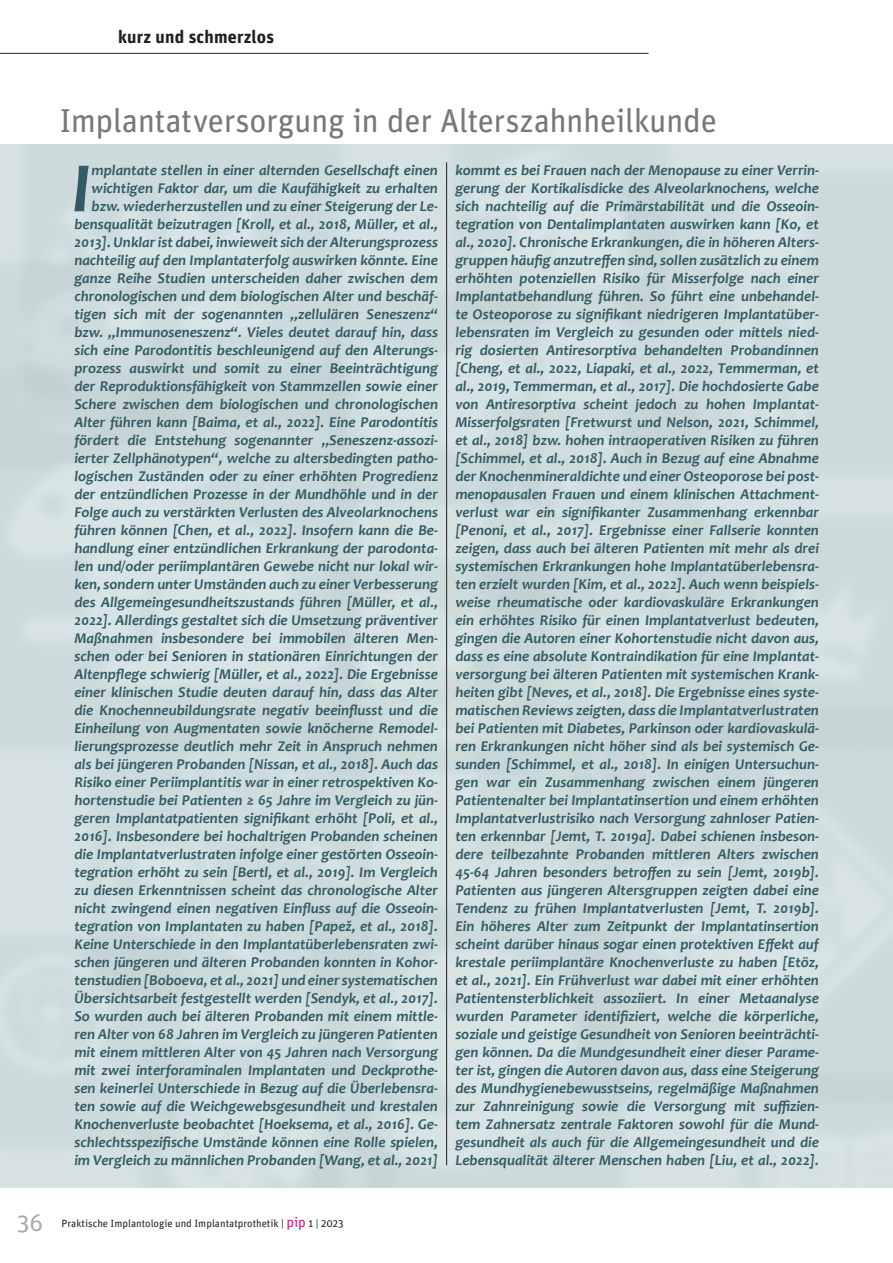
<style>
.page{position:relative;width:893px;height:1263px;background:#fff}
.page>*{position:absolute;margin:0;border:0;box-sizing:border-box;transform-origin:0 0}
.t1{font:italic 700 71.7px "Candara";color:#345b65}
.t2{font:33px "Unit OT";letter-spacing:-.01em;color:#76787b}
.t3{font:24px "Unit OT";color:#a8a9ad}
.t4{font:700 18px "Unit OT";letter-spacing:.01em;color:#231f20}
.t5{font:italic 700 15px/18px "Candara";color:#345b65;text-align:right}
.t6{font:10.5px "Unit OT";color:#231f20}
.s1{font-size:14.25px;color:#ed028c}
</style>
<div class="page">
<hr style="left:446px;top:162px;width:1px;height:1003px;background:#231f20">
<hr style="left:0;top:53px;width:648px;height:1px;background:#231f20">
<p class="t4" style="left:118px;top:26px;width:158px">kurz und schmerzlos</p>
<h2 class="t2" style="left:60px;top:101px;width:659px">Implantatversorgung in der Alterszahnheilkunde</h2>
<p class="t5" style="left:74px;top:161px;width:365px">mplantate stellen in einer alternden Gesellschaft einen wichtigen Faktor dar, um die Kaufähigkeit zu erhalten bzw. wiederherzustellen und zu einer Steigerung der Le&shy;bensqualität beizutragen [Kroll, et al., 2018, Müller, et al., 2013]. Unklar ist dabei, inwieweit sich der Alterungsprozess nachteilig auf den Implantaterfolg auswirken könnte. Eine ganze Reihe Studien unterscheiden daher zwischen dem chronologischen und dem biologischen Alter und beschäf&shy;tigen sich mit der sogenannten „zellulären Seneszenz“ bzw. „Immunoseneszenz“. Vieles deutet darauf hin, dass sich eine Parodontitis beschleunigend auf den Alterungs&shy;prozess auswirkt und somit zu einer Beeinträchtigung der Reproduktionsfähigkeit von Stammzellen sowie einer Schere zwischen dem biologischen und chronologischen Alter führen kann [Baima, et al., 2022]. Eine Parodontitis fördert die Entstehung sogenannter „Seneszenz-assozi&shy;ierter Zellphänotypen“, welche zu altersbedingten patho&shy;logischen Zuständen oder zu einer erhöhten Progredienz der entzündlichen Prozesse in der Mundhöhle und in der Folge auch zu verstärkten Verlusten des Alveolarknochens führen können [Chen, et al., 2022]. Insofern kann die Be&shy;handlung einer entzündlichen Erkrankung der parodonta&shy;len und/oder periimplantären Gewebe nicht nur lokal wir&shy;ken, sondern unter Umständen auch zu einer Verbesserung des Allgemeingesundheitszustands führen [Müller, et al., 2022]. Allerdings gestaltet sich die Umsetzung präventiver Maßnahmen insbesondere bei immobilen älteren Men&shy;schen oder bei Senioren in stationären Einrichtungen der Altenpflege schwierig [Müller, et al., 2022]. Die Ergebnisse einer klinischen Studie deuten darauf hin, dass das Alter die Knochenneubildungsrate negativ beeinflusst und die Einheilung von Augmentaten sowie knöcherne Remodel&shy;lierungsprozesse deutlich mehr Zeit in Anspruch nehmen als bei jüngeren Probanden [Nissan, et al., 2018]. Auch das Risiko einer Periimplantitis war in einer retrospektiven Ko&shy;hortenstudie bei Patienten ≥ 65 Jahre im Vergleich zu jün&shy;geren Implantatpatienten signifikant erhöht [Poli, et al., 2016]. Insbesondere bei hochaltrigen Probanden scheinen die Implantatverlustraten infolge einer gestörten Osseoin&shy;tegration erhöht zu sein [Bertl, et al., 2019]. Im Vergleich zu diesen Erkenntnissen scheint das chronologische Alter nicht zwingend einen negativen Einfluss auf die Osseoin&shy;tegration von Implantaten zu haben [Papež, et al., 2018].<br>Keine Unterschiede in den Implantatüberlebensraten zwi&shy;schen jüngeren und älteren Probanden konnten in Kohor&shy;tenstudien [Boboeva, et al., 2021] und einer systematischen Übersichtsarbeit festgestellt werden [Sendyk, et al., 2017].<br>So wurden auch bei älteren Probanden mit einem mittle&shy;ren Alter von 68 Jahren im Vergleich zu jüngeren Patienten mit einem mittleren Alter von 45 Jahren nach Versorgung mit zwei interforaminalen Implantaten und Deckprothe&shy;sen keinerlei Unterschiede in Bezug auf die Überlebensra&shy;ten sowie auf die Weichgewebsgesundheit und krestalen Knochenverluste beobachtet [Hoeksema, et al., 2016]. Ge&shy;schlechtsspezifische Umstände können eine Rolle spielen, im Vergleich zu männlichen Probanden [Wang, et al., 2021]</p>
<p class="t5" style="left:455px;top:161px;width:365px;text-align:justify">kommt es bei Frauen nach der Menopause zu einer Verrin&shy;gerung der Kortikalisdicke des Alveolarknochens, welche sich nachteilig auf die Primärstabilität und die Osseoin&shy;tegration von Dentalimplantaten auswirken kann [Ko, et al., 2020]. Chronische Erkrankungen, die in höheren Alters&shy;gruppen häufig anzutreffen sind, sollen zusätzlich zu einem erhöhten potenziellen Risiko für Misserfolge nach einer Implantatbehandlung führen. So führt eine unbehandel&shy;te Osteoporose zu signifikant niedrigeren Implantatüber&shy;lebensraten im Vergleich zu gesunden oder mittels nied&shy;rig dosierten Antiresorptiva behandelten Probandinnen [Cheng, et al., 2022, Liapaki, et al., 2022, Temmerman, et al., 2019, Temmerman, et al., 2017]. Die hochdosierte Gabe von Antiresorptiva scheint jedoch zu hohen Implantat-Misserfolgsraten [Fretwurst und Nelson, 2021, Schimmel, et al., 2018] bzw. hohen intraoperativen Risiken zu führen [Schimmel, et al., 2018]. Auch in Bezug auf eine Abnahme der Knochenmineraldichte und einer Osteoporose bei post&shy;menopausalen Frauen und einem klinischen Attachment&shy;verlust war ein signifikanter Zusammenhang erkennbar [Penoni, et al., 2017]. Ergebnisse einer Fallserie konnten zeigen, dass auch bei älteren Patienten mit mehr als drei systemischen Erkrankungen hohe Implantatüberlebensra&shy;ten erzielt wurden [Kim, et al., 2022]. Auch wenn beispiels&shy;weise rheumatische oder kardiovaskuläre Erkrankungen ein erhöhtes Risiko für einen Implantatverlust bedeuten, gingen die Autoren einer Kohortenstudie nicht davon aus, dass es eine absolute Kontraindikation für eine Implantat&shy;versorgung bei älteren Patienten mit systemischen Krank&shy;heiten gibt [Neves, et al., 2018]. Die Ergebnisse eines syste&shy;matischen Reviews zeigten, dass die Implantatverlustraten bei Patienten mit Diabetes, Parkinson oder kardiovaskulä&shy;ren Erkrankungen nicht höher sind als bei systemisch Ge&shy;sunden [Schimmel, et al., 2018]. In einigen Untersuchun&shy;gen war ein Zusammenhang zwischen einem jüngeren Patientenalter bei Implantatinsertion und einem erhöhten Implantatverlustrisiko nach Versorgung zahnloser Patien&shy;ten erkennbar [Jemt, T. 2019a]. Dabei schienen insbeson&shy;dere teilbezahnte Probanden mittleren Alters zwischen 45-64 Jahren besonders betroffen zu sein [Jemt, 2019b].<br>Patienten aus jüngeren Altersgruppen zeigten dabei eine Tendenz zu frühen Implantatverlusten [Jemt, T. 2019b].<br>Ein höheres Alter zum Zeitpunkt der Implantatinsertion scheint darüber hinaus sogar einen protektiven Effekt auf krestale periimplantäre Knochenverluste zu haben [Etöz, et al., 2021]. Ein Frühverlust war dabei mit einer erhöhten Patientensterblichkeit assoziiert. In einer Metaanalyse wurden Parameter identifiziert, welche die körperliche, soziale und geistige Gesundheit von Senioren beeinträchti&shy;gen können. Da die Mundgesundheit einer dieser Parame&shy;ter ist, gingen die Autoren davon aus, dass eine Steigerung des Mundhygienebewusstseins, regelmäßige Maßnahmen zur Zahnreinigung sowie die Versorgung mit suffizien&shy;tem Zahnersatz zentrale Faktoren sowohl für die Mund&shy;gesundheit als auch für die Allgemeingesundheit und die Lebensqualität älterer Menschen haben [Liu, et al., 2022].</p>
<h1 class="t1" style="left:71px;top:143px;width:22px">I</h1>
<h3 class="t3" style="left:17px;top:1209px;width:28px">36</h3>
<p class="t6" style="left:62px;top:1217px;width:283px">Praktische Implantologie und Implantatprothetik | <span class="s1">pip</span> 1 | 2023</p>
</div>
